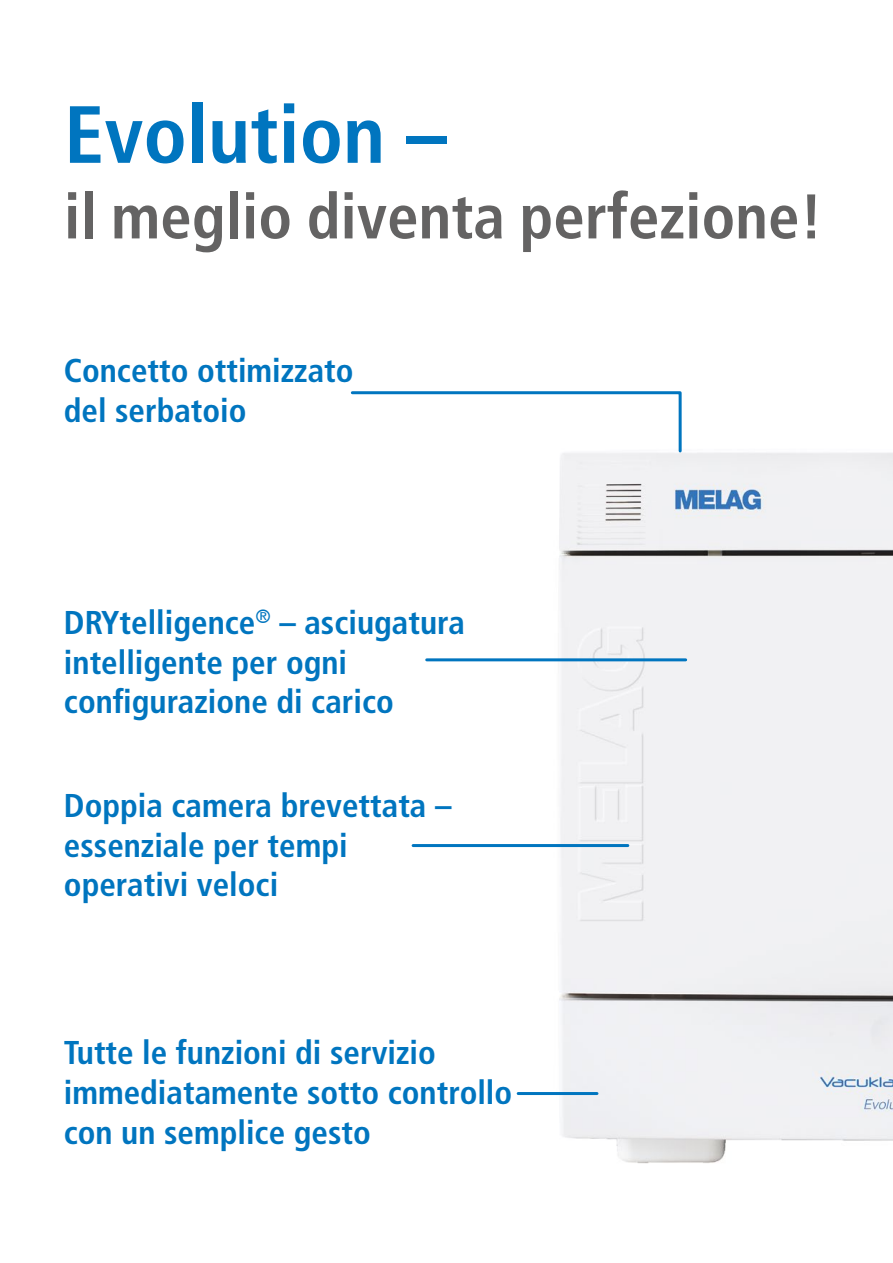
<style>
.page{position:relative;width:893px;height:1263px;background:#fff}
.page>*{position:absolute;margin:0;border:0;box-sizing:border-box;transform-origin:0 0}
.t1{font:700 condensed 81px "Frutiger";color:#0075bf}
.t2{font:700 condensed 63px "Frutiger";color:#646363}
.t3{font:700 condensed 33px/39.6px "Frutiger";color:#0075bf}
</style>
<div class="page">
<img style="left:513px;top:453px;width:380px;height:711px">
<svg style="left:350px;top:391px;width:333px;height:63px"></svg>
<hr style="left:518px;top:1092px;width:79px;height:3px;background:#0075bf">
<hr style="left:427px;top:658px;width:259px;height:3px;background:#0075bf">
<hr style="left:413px;top:844px;width:215px;height:3px;background:#0075bf">
<h1 class="t1" style="left:64px;top:87px;width:384px">Evolution –</h1>
<h2 class="t2" style="left:64px;top:179px;width:760px">il meglio diventa perfezione!</h2>
<p class="t3" style="left:64px;top:351px;width:291px">Concetto ottimizzato del serbatoio</p>
<p class="t3" style="left:64px;top:603px;width:402px">DRYtelligence<sup>®</sup> – asciugatura intelligente per ogni configurazione di carico</p>
<p class="t3" style="left:64px;top:786px;width:389px">Doppia camera brevettata – essenziale per tempi operativi veloci</p>
<p class="t3" style="left:64px;top:1033px;width:450px">Tutte le funzioni di servizio immediatamente sotto controllo con un semplice gesto</p>
</div>
